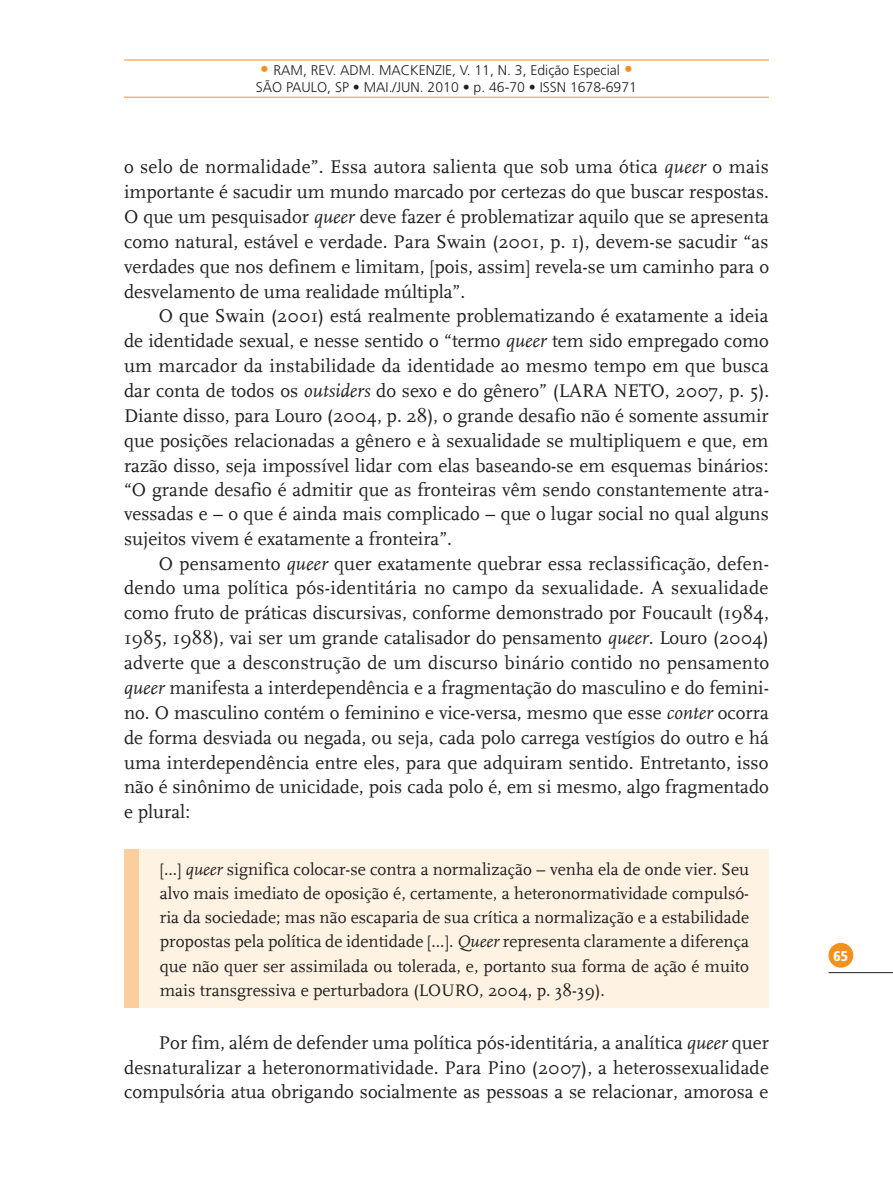
<style>
.page{position:relative;width:893px;height:1191px;background:#fff}
.page>*{position:absolute;margin:0;border:0;box-sizing:border-box;transform-origin:0 0}
.t1{font:19.25px/24.8px "FF Scala Definitive";color:#231f20;text-align:justify}
.t2{font:17.5px/24.2px "FF Scala Definitive";color:#231f20;text-align:justify}
.t3{font:300 14px/16.8px "Frutiger LT Std";color:#231f20}
.t4{font:900 condensed 14px "Frutiger LT Std";color:#fff}
.s1{font-size:17.5px;color:#f4901d}
.s2{font-style:italic}
</style>
<div class="page">
<div style="left:828px;top:943px;width:25px;height:24px;background:#f4901d;border-radius:50%"></div>
<hr style="left:828px;top:972px;width:65px;height:1px;background:#231f20">
<hr style="left:124px;top:97px;width:645px;height:1px;background:#f4901d">
<hr style="left:124px;top:60px;width:645px;height:1px;background:#f4901d">
<div style="left:124px;top:849px;width:16px;height:159px;background:#fcce9d"></div>
<div style="left:140px;top:849px;width:629px;height:159px;background:#fef2e3"></div>
<p class="t3" style="left:256px;top:62px;width:383px"><span class="s1">•</span> RAM, REV. ADM. MACKENZIE, V. 11, N. 3, Edição Especial <span class="s1">•<br></span>SÃO PAULO, SP • MAI./JUN. 2010 • p. 46-70 • ISSN 1678-6971</p>
<p class="t1" style="left:124px;top:155px;width:646px">o selo de normalidade”. Essa autora salienta que sob uma ótica <span class="s2">queer</span> o mais importante é sacudir um mundo marcado por certezas do que buscar respostas.<br>O que um pesquisador <span class="s2">queer</span> deve fazer é problematizar aquilo que se apresenta como natural, estável e verdade. Para Swain (2001, p. 1), devem-se sacudir “as verdades que nos definem e limitam, [pois, assim] revela-se um caminho para o desvelamento de uma realidade múltipla”.</p>
<p class="t1" style="left:124px;top:304px;width:647px;text-indent:35px">O que Swain (2001) está realmente problematizando é exatamente a ideia de identidade sexual, e nesse sentido o “termo <span class="s2">queer</span> tem sido empregado como um marcador da instabilidade da identidade ao mesmo tempo em que busca dar conta de todos os <span class="s2">outsiders</span> do sexo e do gênero” (LARA NETO, 2007, p. 5).<br>Diante disso, para Louro (2004, p. 28), o grande desafio não é somente assumir que posições relacionadas a gênero e à sexualidade se multipliquem e que, em razão disso, seja impossível lidar com elas baseando-se em esquemas binários: “O grande desafio é admitir que as fronteiras vêm sendo constantemente atra&shy;vessadas e – o que é ainda mais complicado – que o lugar social no qual alguns sujeitos vivem é exatamente a fronteira”.</p>
<p class="t1" style="left:124px;top:551px;width:647px;text-indent:35px">O pensamento <span class="s2">queer</span> quer exatamente quebrar essa reclassificação, defen&shy;dendo uma política pós-identitária no campo da sexualidade. A sexualidade como fruto de práticas discursivas, conforme demonstrado por Foucault (1984, 1985, 1988), vai ser um grande catalisador do pensamento <span class="s2">queer</span>. Louro (2004) adverte que a desconstrução de um discurso binário contido no pensamento <span class="s2">queer</span> manifesta a interdependência e a fragmentação do masculino e do femini&shy;no. O masculino contém o feminino e vice-versa, mesmo que esse <span class="s2">conter</span> ocorra de forma desviada ou negada, ou seja, cada polo carrega vestígios do outro e há uma interdependência entre eles, para que adquiram sentido. Entretanto, isso não é sinônimo de unicidade, pois cada polo é, em si mesmo, algo fragmentado e plural:</p>
<p class="t2" style="left:160px;top:857px;width:591px">[...] <span class="s2">queer</span> significa colocar-se contra a normalização – venha ela de onde vier. Seu alvo mais imediato de oposição é, certamente, a heteronormatividade compulsó&shy;ria da sociedade; mas não escaparia de sua crítica a normalização e a estabilidade propostas pela política de identidade [...]. <span class="s2">Queer</span> representa claramente a diferença que não quer ser assimilada ou tolerada, e, portanto sua forma de ação é muito mais transgressiva e perturbadora (LOURO, 2004, p. 38-39).</p>
<p class="t1" style="left:124px;top:1031px;width:646px;line-height:24.2px;text-indent:35px">Por fim, além de defender uma política pós-identitária, a analítica <span class="s2">queer</span> quer desnaturalizar a heteronormatividade. Para Pino (2007), a heterossexualidade compulsória atua obrigando socialmente as pessoas a se relacionar, amorosa e</p>
<p class="t4" style="left:834px;top:947px;width:16px">65</p>
</div>
